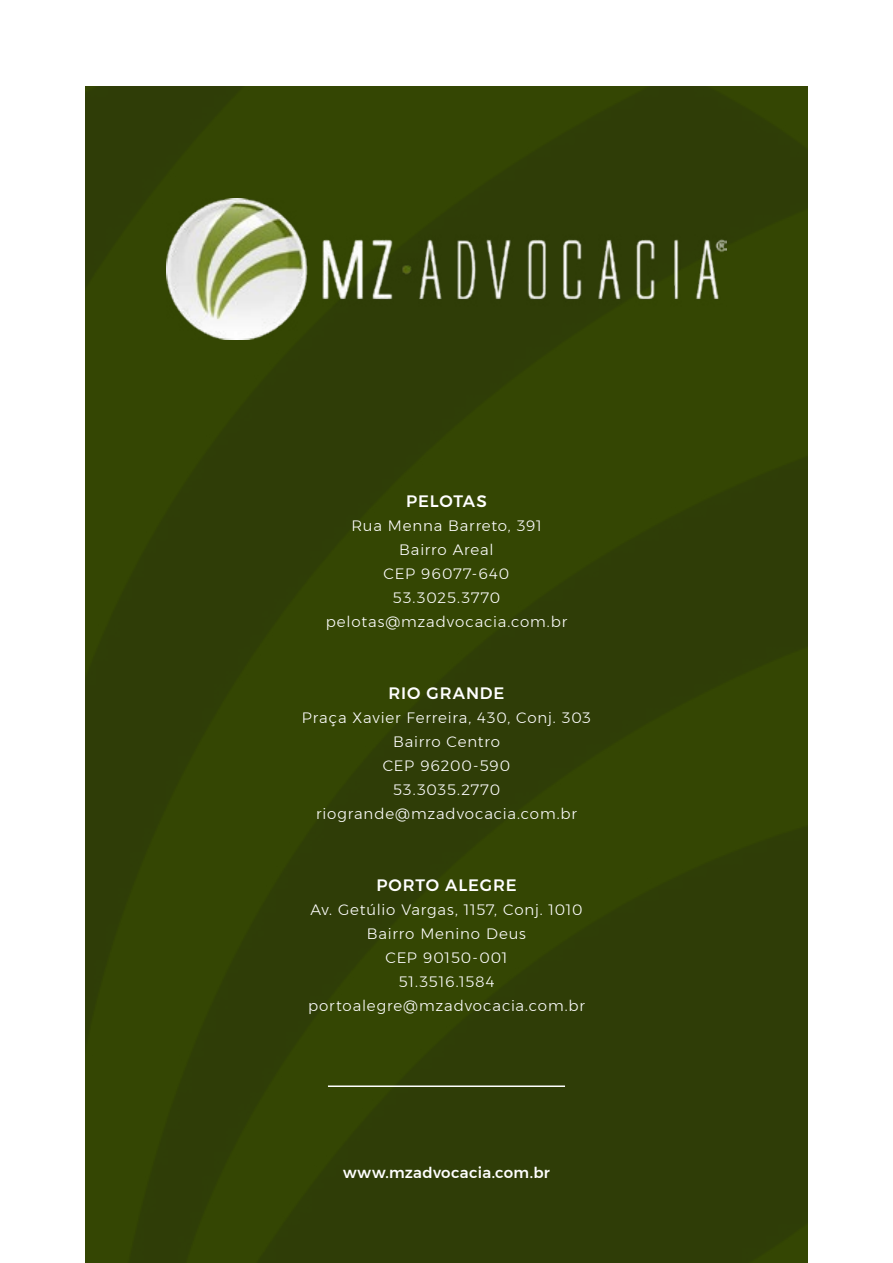
<style>
.page{position:relative;width:893px;height:1263px;background:#fff}
.page>*{position:absolute;margin:0;border:0;box-sizing:border-box;transform-origin:0 0}
.t1{font:500 16.5px "Montserrat";letter-spacing:.05em;color:#fff}
.t2{font:300 15px/24px "Montserrat";letter-spacing:.055em;color:#fff;text-align:center}
.t3{font:500 15px "Montserrat";letter-spacing:.02em;color:#fff}
</style>
<div class="page">
<div style="left:85px;top:86px;width:723px;height:1177px;background:#2f3e07"></div>
<hr style="left:328px;top:1085px;width:237px;height:2px;background:#fff">
<img style="left:166px;top:199px;width:561px;height:140px">
<p class="t1" style="left:406px;top:488px;width:82px">PELOTAS</p>
<p class="t2" style="left:326px;top:514px;width:243px">Rua Menna Barreto, 391<br>Bairro Areal<br>CEP 96077-640<br>53.3025.3770 pelotas@mzadvocacia.com.br</p>
<p class="t1" style="left:388px;top:680px;width:118px">RIO GRANDE</p>
<p class="t2" style="left:302px;top:706px;width:291px">Praça Xavier Ferreira, 430, Conj. 303<br>Bairro Centro<br>CEP 96200-590<br>53.3035.2770 riogrande@mzadvocacia.com.br</p>
<p class="t1" style="left:376px;top:872px;width:142px">PORTO ALEGRE</p>
<p class="t2" style="left:308px;top:898px;width:278px">Av. Getúlio Vargas, 1157, Conj. 1010<br>Bairro Menino Deus<br>CEP 90150-001<br>51.3516.1584 portoalegre@mzadvocacia.com.br</p>
<p class="t3" style="left:343px;top:1161px;width:208px">www.mzadvocacia.com.br</p>
</div>
